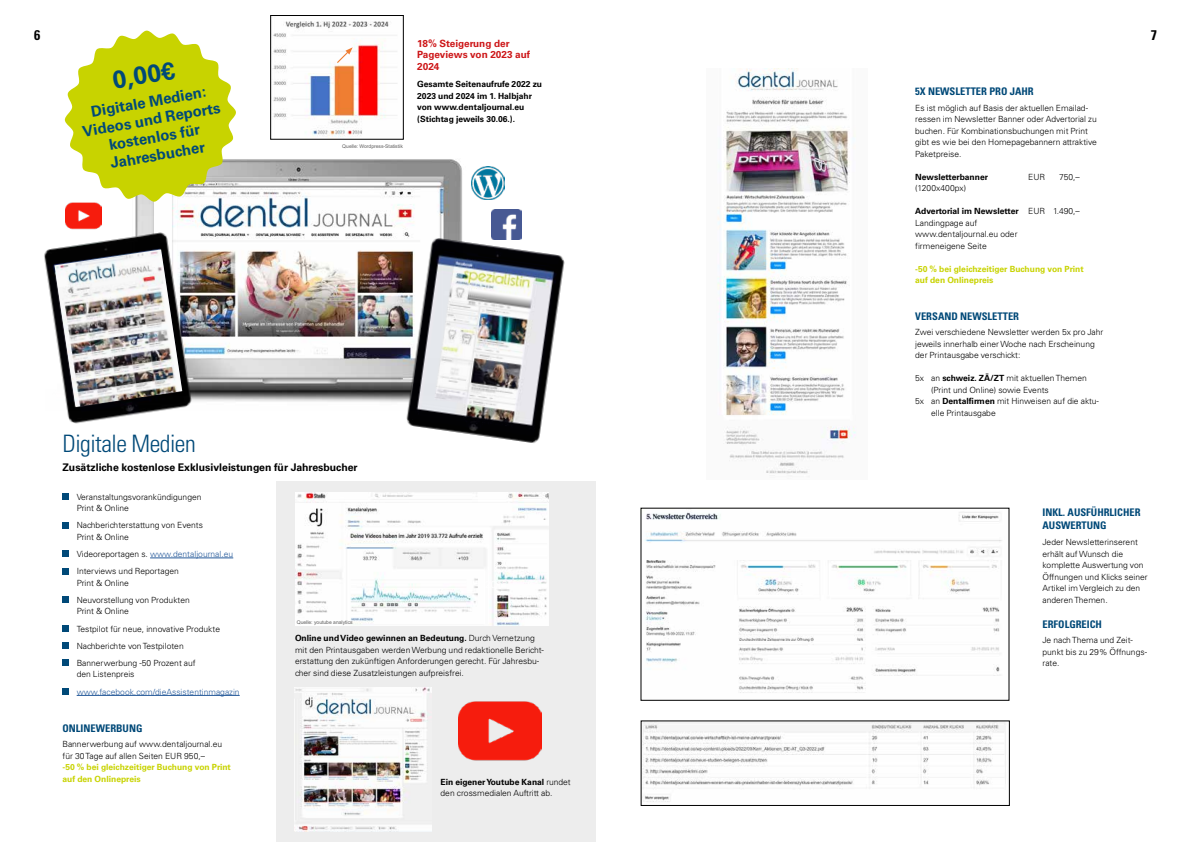
<style>
.page{position:relative;width:1191px;height:842px;background:#fff}
.page>*{position:absolute;margin:0;border:0;box-sizing:border-box;transform-origin:0 0}
.t1{font:700 25px "Univers LT Std";color:#004978}
.t2{font:300 condensed 24px "Univers LT Std";letter-spacing:-.02em;color:#004978}
.t3{font:700 15px/18px "Univers LT Std";color:#004978;text-align:center}
.t4{font:700 condensed 14px "Univers LT Std";color:#000}
.t5{font:700 condensed 10.5px/13.5px "Univers LT Std";color:#004978}
.t6{font:700 10.5px "Univers LT Std";color:#000}
.t7{font:700 10px/11.5px "Univers LT Std";color:#cd1719}
.t8{font:10px "Arial";color:#fff}
.t9{font:300 8.5px/11.5px "Univers LT Std";color:#000}
.t10{font:700 8.5px/11.5px "Univers LT Std";color:#000}
.t11{font:700 8.5px/11.5px "Univers LT Std";color:#c8d300}
.t12{font:300 8.5px "Univers LT Std";color:#275b9b}
.t13{font:5px "Arial";color:#5f5e5e}
.s1{font-weight:700}
.s2{color:#275b9b}
</style>
<div class="page">
<img style="left:717px;top:69px;width:139px;height:405px">
<img style="left:644px;top:512px;width:358px;height:181px">
<img style="left:643px;top:723px;width:363px;height:79px">
<div style="left:276px;top:482px;width:319px;height:360px;background:#ededed"></div>
<hr style="left:150px;top:558px;width:83px;height:1px;background:#275b9b">
<hr style="left:77px;top:695px;width:163px;height:1px;background:#275b9b">
<div style="left:62px;top:493px;width:7px;height:7px;background:#004978"></div>
<div style="left:62px;top:522px;width:7px;height:6px;background:#004978"></div>
<div style="left:62px;top:551px;width:7px;height:6px;background:#004978"></div>
<div style="left:62px;top:568px;width:7px;height:6px;background:#004978"></div>
<div style="left:62px;top:596px;width:7px;height:7px;background:#004978"></div>
<div style="left:62px;top:625px;width:7px;height:6px;background:#004978"></div>
<div style="left:62px;top:642px;width:7px;height:7px;background:#004978"></div>
<div style="left:62px;top:659px;width:7px;height:7px;background:#004978"></div>
<div style="left:62px;top:688px;width:7px;height:6px;background:#004978"></div>
<img style="left:295px;top:492px;width:254px;height:133px">
<img style="left:135px;top:135px;width:386px;height:267px">
<svg style="left:65px;top:30px;width:171px;height:172px"></svg>
<img style="left:294px;top:688px;width:137px;height:143px">
<img style="left:65px;top:197px;width:37px;height:27px">
<img style="left:472px;top:167px;width:33px;height:33px">
<img style="left:492px;top:210px;width:30px;height:18px">
<img style="left:355px;top:228px;width:241px;height:273px">
<img style="left:44px;top:224px;width:158px;height:200px">
<img style="left:54px;top:249px;width:128px;height:158px">
<img style="left:272px;top:21px;width:129px;height:117px">
<div style="left:270px;top:15px;width:133px;height:125px;border:1px solid #000"></div>
<svg style="left:336px;top:47px;width:17px;height:17px"></svg>
<img style="left:458px;top:701px;width:83px;height:60px">
<h3 class="t4" style="left:34px;top:26px;width:8px">6</h3>
<h3 class="t4" style="left:1150px;top:26px;width:8px">7</h3>
<p class="t7" style="left:417px;top:38px;width:114px">18% Steigerung der<br>Pageviews von 2023 auf<br>2024</p>
<p class="t10" style="left:417px;top:78px;width:126px">Gesamte Seitenaufrufe 2022 zu<br>2023 und 2024 im 1. Halbjahr von www.dentaljournal.eu (Stichtag jeweils 30.06.).</p>
<h1 class="t1" style="left:110px;top:66px;width:65px;rotate:-10deg">0,00€</h1>
<h3 class="t3" style="left:78px;top:105px;width:141px;rotate:-10deg">Digitale Medien:<br>Videos und Reports kostenlos für<br>Jahresbucher</h3>
<p class="t5" style="left:915px;top:84px;width:120px">5X NEWSLETTER PRO JAHR</p>
<p class="t9" style="left:915px;top:102px;width:183px">Es ist möglich auf Basis der aktuellen Emailad&shy;ressen im Newsletter Banner oder Advertorial zu buchen. Für Kombinationsbuchungen mit Print gibt es wie bei den Homepagebannern attraktive Paketpreise.</p>
<p class="t10" style="left:915px;top:171px;width:74px">Newsletterbanner</p>
<p class="t9" style="left:1028px;top:171px;width:18px">EUR</p>
<p class="t9" style="left:1059px;top:171px;width:22px">750,–</p>
<p class="t9" style="left:915px;top:182px;width:52px">(1200x400px)</p>
<p class="t9" style="left:915px;top:205px;width:166px"><span class="s1">Advertorial im Newsletter</span> EUR 1.490,–<br>Landingpage auf<br>www.dentaljournal.eu oder<br>firmeneigene Seite</p>
<p class="t11" style="left:915px;top:263px;width:170px">-50 % bei gleichzeitiger Buchung von Print auf den Onlinepreis</p>
<p class="t5" style="left:915px;top:309px;width:105px">VERSAND NEWSLETTER</p>
<p class="t9" style="left:915px;top:327px;width:190px">Zwei verschiedene Newsletter werden 5x pro Jahr jeweils innerhalb einer Woche nach Erscheinung der Printausgabe verschickt:</p>
<p class="t9" style="left:915px;top:373px;width:173px">5x an <span class="s1">schweiz. ZÄ/ZT</span> mit aktuellen Themen</p>
<p class="t9" style="left:931px;top:384px;width:119px">(Print und Online) sowie Events</p>
<p class="t9" style="left:915px;top:396px;width:185px">5x an <span class="s1">Dentalfirmen</span> mit Hinweisen auf die aktu-</p>
<p class="t9" style="left:931px;top:407px;width:66px">elle Printausgabe</p>
<p class="t13" style="left:342px;top:142px;width:62px">Quelle: Wordpress-Statistik</p>
<h2 class="t2" style="left:62px;top:429px;width:135px">Digitale Medien</h2>
<p class="t6" style="left:62px;top:461px;width:297px">Zusätzliche kostenlose Exklusivleistungen für Jahresbucher</p>
<p class="t9" style="left:77px;top:491px;width:126px">Veranstaltungsvorankündigungen<br>Print &amp; Online</p>
<p class="t9" style="left:77px;top:520px;width:128px">Nachberichterstattung von Events<br>Print &amp; Online</p>
<p class="t9" style="left:77px;top:545px;width:158px;line-height:17.2px">Videoreportagen s. <span class="s2">www.dentaljournal.eu<br></span>Interviews und Reportagen</p>
<p class="t9" style="left:77px;top:574px;width:115px;line-height:17.2px">Print &amp; Online<br>Neuvorstellung von Produkten</p>
<p class="t9" style="left:77px;top:603px;width:145px;line-height:17.2px">Print &amp; Online<br>Testpilot für neue, innovative Produkte<br>Nachberichte von Testpiloten<br>Bannerwerbung -50 Prozent auf</p>
<p class="t9" style="left:77px;top:669px;width:59px">den Listenpreis</p>
<p class="t12" style="left:77px;top:686px;width:164px">www.facebook.com/dieAssistentinmagazin</p>
<p class="t8" style="left:485px;top:578px;width:24px">2018</p>
<p class="t13" style="left:297px;top:618px;width:57px">Quelle: youtube analytics</p>
<p class="t9" style="left:295px;top:633px;width:250px"><span class="s1">Online und Video gewinnen an Bedeutung.</span> Durch Vernetzung mit den Printausgaben werden Werbung und redaktionelle Bericht&shy;erstattung den zukünftigen Anforderungen gerecht. Für Jahresbu&shy;cher sind diese Zusatzleistungen aufpreisfrei.</p>
<p class="t5" style="left:62px;top:721px;width:81px">ONLINEWERBUNG</p>
<p class="t9" style="left:62px;top:738px;width:161px">Bannerwerbung auf www.dentaljournal.eu für 30 Tage auf allen Seiten EUR 950,–</p>
<p class="t11" style="left:62px;top:761px;width:170px">-50 % bei gleichzeitiger Buchung von Print auf den Onlinepreis</p>
<p class="t9" style="left:440px;top:776px;width:132px"><span class="s1">Ein eigener Youtube Kanal</span> rundet den crossmedialen Auftritt ab.</p>
<p class="t5" style="left:1042px;top:505px;width:100px">INKL. AUSFÜHRLICHER<br>AUSWERTUNG</p>
<p class="t9" style="left:1042px;top:536px;width:107px">Jeder Newsletterinserent erhält auf Wunsch die komplette Auswertung von<br>Öffnungen und Klicks seiner<br>Artikel im Vergleich zu den anderen Themen.</p>
<p class="t5" style="left:1042px;top:617px;width:61px">ERFOLGREICH</p>
<p class="t9" style="left:1042px;top:634px;width:106px">Je nach Thema und Zeit&shy;punkt bis zu 29% Öffnungs&shy;rate.</p>
</div>
